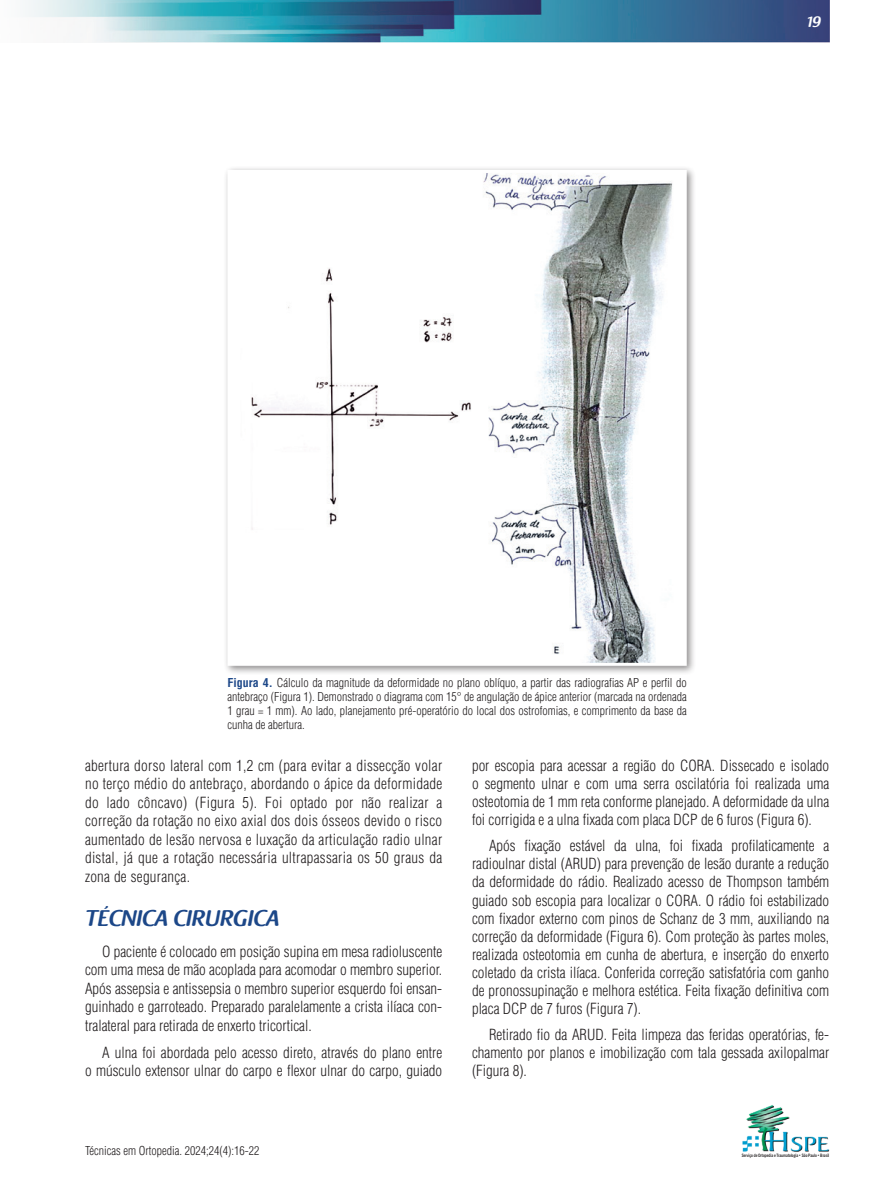
<style>
.page{position:relative;width:893px;height:1191px;background:#fff}
.page>*{position:absolute;margin:0;border:0;box-sizing:border-box;transform-origin:0 0}
.t1{font:600 22.5px "Raspoutine";color:#1c4788}
.t2{font:300 condensed 15px/18px "Helvetica LT Std";color:#231f20;text-align:justify}
.t3{font:600 15px "Raspoutine";color:#fff}
.t4{font:300 condensed 12px/14px "Helvetica LT Std";color:#231f20;text-align:justify}
.t5{font:700 4.5px "News Gothic BT";color:#231f20;scale:.8 1}
.s1{font-weight:700;color:#1c4788}
</style>
<div class="page">
<img style="left:25px;top:0;width:804px;height:43px">
<img style="left:742px;top:1105px;width:87px;height:47px">
<div style="left:223px;top:166px;width:473px;height:509px;background:#231f20;opacity:.5"></div>
<div style="left:229px;top:171px;width:456px;height:493px;background:#fff"></div>
<img style="left:251px;top:174px;width:422px;height:488px">
<div style="left:227px;top:170px;width:460px;height:496px;border:3px solid #fff"></div>
<p class="t3" style="left:806px;top:14px;width:16px">19</p>
<p class="t4" style="left:227px;top:675px;width:461px"><span class="s1">Figura 4.</span> Cálculo da magnitude da deformidade no plano oblíquo, a partir das radiografias AP e perfil do antebraço (Figura 1). Demonstrado o diagrama com 15° de angulação de ápice anterior (marcada na ordenada 1 grau = 1 mm). Ao lado, planejamento pré-operatório do local dos ostrofomias, e comprimento da base da cunha de abertura.</p>
<p class="t2" style="left:85px;top:756px;width:359px;line-height:18.5px">abertura dorso lateral com 1,2 cm (para evitar a dissecção volar no terço médio do antebraço, abordando o ápice da deformidade do lado côncavo) (Figura 5). Foi optado por não realizar a correção da rotação no eixo axial dos dois ósseos devido o risco aumentado de lesão nervosa e luxação da articulação radio ulnar distal, já que a rotação necessária ultrapassaria os 50 graus da zona de segurança.</p>
<h1 class="t1" style="left:85px;top:905px;width:196px">TÉCNICA CIRURGICA</h1>
<p class="t2" style="left:85px;top:942px;width:359px;line-height:18.5px;text-indent:17px">O paciente é colocado em posição supina em mesa radioluscente com uma mesa de mão acoplada para acomodar o membro superior.<br>Após assepsia e antissepsia o membro superior esquerdo foi ensan&shy;guinhado e garroteado. Preparado paralelamente a crista ilíaca con&shy;tralateral para retirada de enxerto tricortical.</p>
<p class="t2" style="left:85px;top:1043px;width:359px;line-height:18.5px;text-align:right">A ulna foi abordada pelo acesso direto, através do plano entre<br>o músculo extensor ulnar do carpo e flexor ulnar do carpo, guiado</p>
<p class="t2" style="left:472px;top:756px;width:359px">por escopia para acessar a região do CORA. Dissecado e isolado o segmento ulnar e com uma serra oscilatória foi realizada uma osteotomia de 1 mm reta conforme planejado. A deformidade da ulna foi corrigida e a ulna fixada com placa DCP de 6 furos (Figura 6).</p>
<p class="t2" style="left:472px;top:837px;width:359px;text-indent:17px">Após fixação estável da ulna, foi fixada profilaticamente a radioulnar distal (ARUD) para prevenção de lesão durante a redução da deformidade do rádio. Realizado acesso de Thompson também guiado sob escopia para localizar o CORA. O rádio foi estabilizado com fixador externo com pinos de Schanz de 3 mm, auxiliando na correção da deformidade (Figura 6). Com proteção às partes moles, realizada osteotomia em cunha de abertura, e inserção do enxerto coletado da crista ilíaca. Conferida correção satisfatória com ganho de pronossupinação e melhora estética. Feita fixação definitiva com placa DCP de 7 furos (Figura 7).</p>
<p class="t2" style="left:472px;top:1025px;width:359px;text-indent:17px">Retirado fio da ARUD. Feita limpeza das feridas operatórias, fe&shy;chamento por planos e imobilização com tala gessada axilopalmar (Figura 8).</p>
<p class="t4" style="left:85px;top:1144px;width:176px">Técnicas em Ortopedia. 2024;24(4):16-22</p>
<p class="t5" style="left:742px;top:1152px;width:111px">Serviço de Ortopedia e Traumatologia • São Paulo • Brasil</p>
</div>
